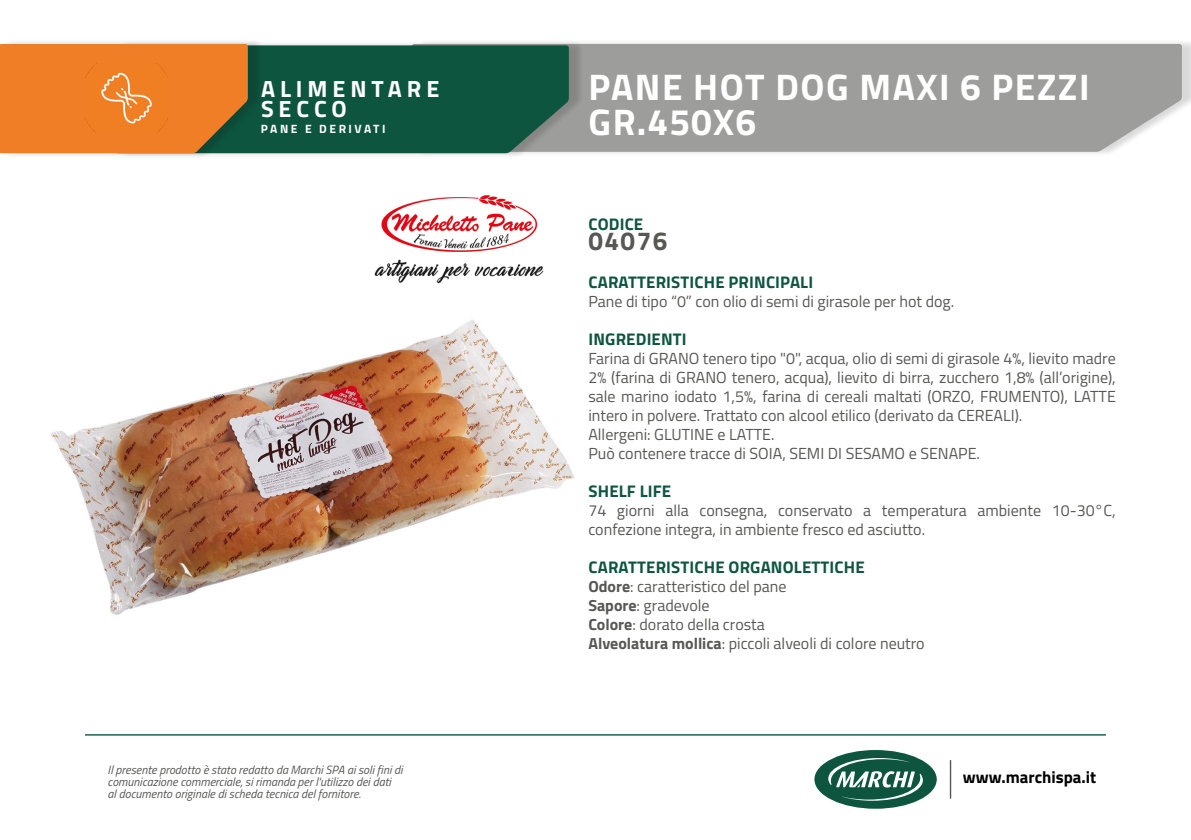
<style>
.page{position:relative;width:1191px;height:840px;background:#fff}
.page>*{position:absolute;margin:0;border:0;box-sizing:border-box;transform-origin:0 0}
.t1{font:700 37px "Titillium Web";letter-spacing:.04em;color:#fff}
.t2{font:700 26px "Titillium Web";letter-spacing:.06em;color:#575756}
.t3{font:700 23.4px/19.8px "Titillium Web";letter-spacing:.21em;color:#fff}
.t4{font:700 16.8px "Titillium Web";letter-spacing:.01em;color:#0e5540}
.t5{font:700 16.8px "Titillium Web";color:#000}
.t6{font:16px/19px "Titillium Web";color:#575756;text-align:justify}
.t7{font:italic 12px/12px "Titillium Web";color:#575756}
.t8{font:700 12px "Titillium Web";letter-spacing:.21em;color:#fff}
.s1{font-weight:700}
</style>
<div class="page">
<div style="left:416px;top:39px;width:775px;height:118px;background:#000;opacity:.15"></div>
<div style="left:584px;top:44px;width:597px;height:108px;background:#9d9d9c"></div>
<div style="left:119px;top:40px;width:465px;height:119px;background:#000;opacity:.15"></div>
<div style="left:263px;top:45px;width:306px;height:108px;background:#0e5540"></div>
<div style="left:4px;top:38px;width:259px;height:121px;background:#000;opacity:.15"></div>
<svg style="left:0;top:44px;width:248px;height:109px;background:#df7a27"></svg>
<img style="left:85px;top:63px;width:82px;height:69px">
<img style="left:51px;top:319px;width:524px;height:296px">
<img style="left:374px;top:195px;width:170px;height:89px">
<hr style="left:949px;top:759px;width:2px;height:39px;background:#575756">
<div style="left:814px;top:749px;width:122px;height:59px;background:#0e5540;border-radius:50%"></div>
<svg style="left:828px;top:757px;width:95px;height:43px"></svg>
<hr style="left:85px;top:733px;width:1021px;height:2px;background:#0e5540">
<p class="t3" style="left:261px;top:78px;width:180px">ALIMENTARE<br>SECCO</p>
<p class="t1" style="left:588px;top:59px;width:502px">PANE HOT DOG MAXI 6 PEZZI</p>
<p class="t8" style="left:261px;top:120px;width:126px">PANE E DERIVATI</p>
<p class="t1" style="left:588px;top:93px;width:169px">GR.450X6</p>
<p class="t7" style="left:108px;top:762px;width:296px">Il presente prodotto è stato redatto da Marchi SPA ai soli fini di comunicazione commerciale, si rimanda per l'utilizzo dei dati<br>al documento originale di scheda tecnica del fornitore.</p>
<p class="t4" style="left:588px;top:211px;width:56px">CODICE</p>
<p class="t2" style="left:588px;top:220px;width:81px">04076</p>
<p class="t4" style="left:588px;top:269px;width:226px">CARATTERISTICHE PRINCIPALI</p>
<p class="t6" style="left:588px;top:290px;width:367px">Pane di tipo “0” con olio di semi di girasole per hot dog.</p>
<p class="t4" style="left:588px;top:326px;width:100px">INGREDIENTI</p>
<p class="t6" style="left:588px;top:347px;width:529px">Farina di GRANO tenero tipo "0", acqua, olio di semi di girasole 4%, lievito madre 2% (farina di GRANO tenero, acqua), lievito di birra, zucchero 1,8% (all’origine), sale marino iodato 1,5%, farina di cereali maltati (ORZO, FRUMENTO), LATTE intero in polvere. Trattato con alcool etilico (derivato da CEREALI).</p>
<p class="t6" style="left:588px;top:423px;width:188px">Allergeni: GLUTINE e LATTE.</p>
<p class="t6" style="left:588px;top:442px;width:393px">Può contenere tracce di SOIA, SEMI DI SESAMO e SENAPE.</p>
<p class="t4" style="left:588px;top:478px;width:84px">SHELF LIFE</p>
<p class="t6" style="left:588px;top:499px;width:529px">74 giorni alla consegna, conservato a temperatura ambiente 10-30°C, confezione integra, in ambiente fresco ed asciutto.</p>
<p class="t4" style="left:588px;top:554px;width:278px">CARATTERISTICHE ORGANOLETTICHE</p>
<p class="t6" style="left:588px;top:575px;width:200px"><span class="s1">Odore</span>: caratteristico del pane</p>
<p class="t6" style="left:588px;top:594px;width:123px"><span class="s1">Sapore</span>: gradevole</p>
<p class="t6" style="left:588px;top:613px;width:178px"><span class="s1">Colore</span>: dorato della crosta</p>
<p class="t6" style="left:588px;top:632px;width:338px"><span class="s1">Alveolatura mollica</span>: piccoli alveoli di colore neutro</p>
<p class="t5" style="left:963px;top:764px;width:135px">www.marchispa.it</p>
</div>
